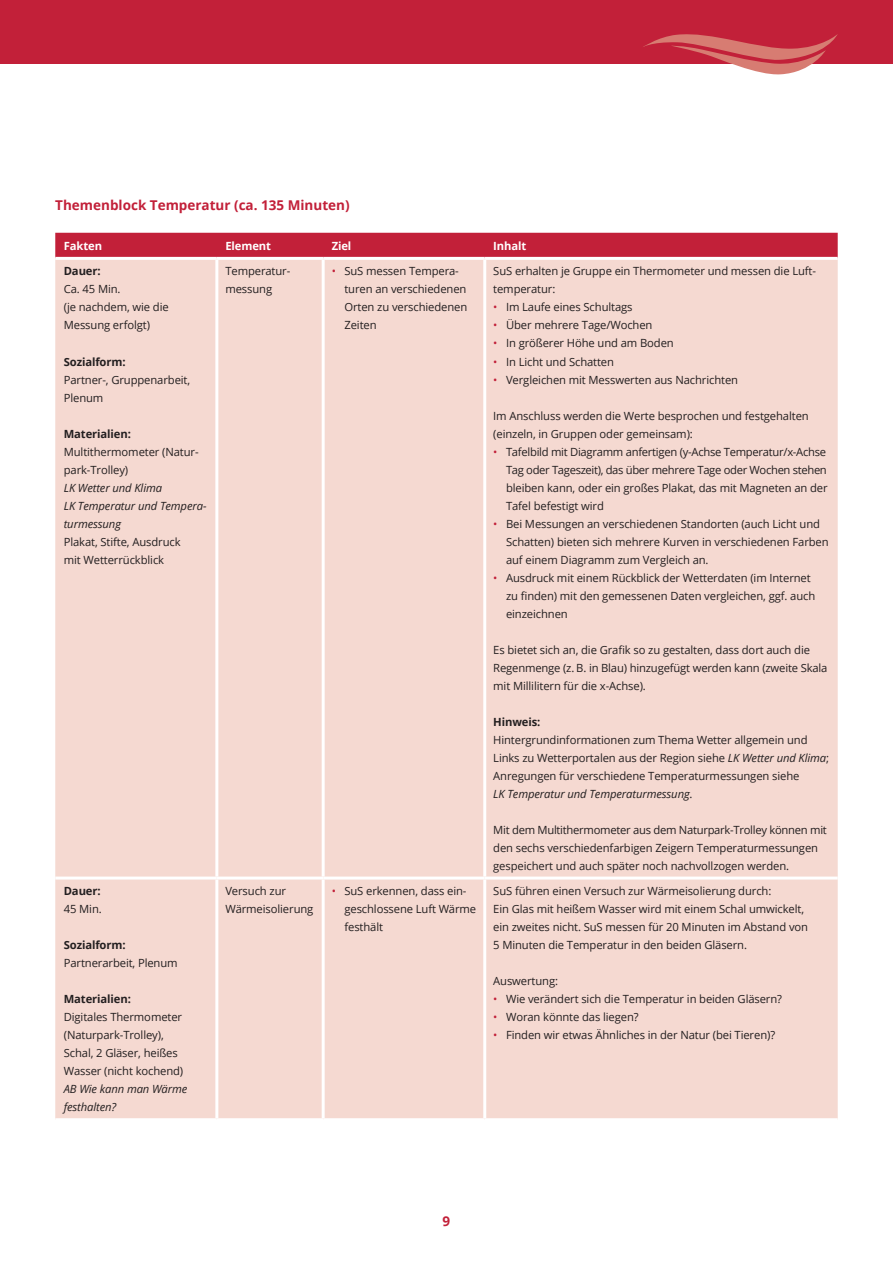
<style>
.page{position:relative;width:893px;height:1263px;background:#fff}
.page>*{position:absolute;margin:0;border:0;box-sizing:border-box;transform-origin:0 0}
.t1{font:700 13.5px "Open Sans";color:#c22039}
.t2{font:11.25px/18px "Open Sans";letter-spacing:-.01em;color:#231f20}
.t3{font:italic 11.25px/18px "Open Sans";letter-spacing:-.01em;color:#231f20}
.t4{font:700 11.25px "Open Sans";letter-spacing:-.01em;color:#231f20}
.t5{font:700 11.25px "Open Sans";letter-spacing:-.01em;color:#fff}
.s1{color:#c22039}
.s2{font-style:italic}
</style>
<div class="page">
<div style="left:0;top:0;width:893px;height:64px;background:#c22039"></div>
<svg style="left:643px;top:34px;width:195px;height:41px"></svg>
<div style="left:55px;top:233px;width:783px;height:24px;background:#c22039"></div>
<div style="left:55px;top:260px;width:783px;height:858px;background:#f5d9d1"></div>
<hr style="left:322px;top:260px;width:3px;height:616px;background:#fff">
<hr style="left:55px;top:876px;width:162px;height:3px;background:#fff">
<hr style="left:217px;top:876px;width:106px;height:3px;background:#fff">
<hr style="left:323px;top:876px;width:162px;height:3px;background:#fff">
<hr style="left:322px;top:879px;width:3px;height:239px;background:#fff">
<hr style="left:485px;top:876px;width:353px;height:3px;background:#fff">
<hr style="left:215px;top:260px;width:3px;height:616px;background:#fff">
<hr style="left:483px;top:260px;width:3px;height:616px;background:#fff">
<hr style="left:215px;top:879px;width:3px;height:239px;background:#fff">
<hr style="left:483px;top:879px;width:3px;height:239px;background:#fff">
<p class="t1" style="left:55px;top:196px;width:296px">Themenblock Temperatur (ca. 135 Minuten)</p>
<p class="t5" style="left:64px;top:238px;width:40px">Fakten</p>
<p class="t5" style="left:225px;top:238px;width:47px">Element</p>
<p class="t5" style="left:332px;top:238px;width:21px">Ziel</p>
<p class="t5" style="left:493px;top:238px;width:35px">Inhalt</p>
<p class="t4" style="left:64px;top:263px;width:38px">Dauer:</p>
<p class="t2" style="left:64px;top:280px;width:106px">Ca. 45 Min.<br>(je nachdem, wie die<br>Messung erfolgt)</p>
<p class="t4" style="left:64px;top:353px;width:63px">Sozialform:</p>
<p class="t2" style="left:64px;top:370px;width:128px">Partner-, Gruppenarbeit,<br>Plenum</p>
<p class="t4" style="left:64px;top:425px;width:69px">Materialien:</p>
<p class="t2" style="left:64px;top:442px;width:136px">Multithermometer (Natur&shy;park-Trolley)</p>
<p class="t3" style="left:64px;top:478px;width:144px">LK Wetter und Klima<br>LK Temperatur und Tempera&shy;turmessung</p>
<p class="t2" style="left:64px;top:532px;width:118px">Plakat, Stifte, Ausdruck mit Wetterrückblick</p>
<p class="t2" style="left:225px;top:262px;width:67px">Temperatur&shy;messung</p>
<p class="t2" style="left:344px;top:262px;width:124px;text-indent:-13px"><span class="s1">•</span> SuS messen Tempera&shy;turen an verschiedenen<br>Orten zu verschiedenen<br>Zeiten</p>
<p class="t2" style="left:493px;top:262px;width:324px">SuS erhalten je Gruppe ein Thermometer und messen die Luft&shy;temperatur:</p>
<p class="t2" style="left:493px;top:298px;width:141px"><span class="s1">•</span> Im Laufe eines Schultags</p>
<p class="t2" style="left:493px;top:316px;width:161px"><span class="s1">•</span> Über mehrere Tage/Wochen</p>
<p class="t2" style="left:493px;top:334px;width:182px"><span class="s1">•</span> In größerer Höhe und am Boden</p>
<p class="t2" style="left:493px;top:352px;width:122px"><span class="s1">•</span> In Licht und Schatten</p>
<p class="t2" style="left:493px;top:370px;width:246px"><span class="s1">•</span> Vergleichen mit Messwerten aus Nachrichten</p>
<p class="t2" style="left:493px;top:406px;width:317px">Im Anschluss werden die Werte besprochen und festgehalten (einzeln, in Gruppen oder gemeinsam):</p>
<p class="t2" style="left:506px;top:442px;width:323px;text-indent:-13px"><span class="s1">•</span> Tafelbild mit Diagramm anfertigen (y-Achse Temperatur/x-Achse Tag oder Tageszeit), das über mehrere Tage oder Wochen stehen bleiben kann, oder ein großes Plakat, das mit Magneten an der Tafel befestigt wird</p>
<p class="t2" style="left:506px;top:514px;width:324px;text-indent:-13px"><span class="s1">•</span> Bei Messungen an verschiedenen Standorten (auch Licht und<br>Schatten) bieten sich mehrere Kurven in verschiedenen Farben auf einem Diagramm zum Vergleich an.</p>
<p class="t2" style="left:506px;top:568px;width:311px;text-indent:-13px"><span class="s1">•</span> Ausdruck mit einem Rückblick der Wetterdaten (im Internet zu finden) mit den gemessenen Daten vergleichen, ggf. auch einzeichnen</p>
<p class="t2" style="left:493px;top:640px;width:336px">Es bietet sich an, die Grafik so zu gestalten, dass dort auch die<br>Regenmenge (z. B. in Blau) hinzugefügt werden kann (zweite Skala mit Millilitern für die x-Achse).</p>
<p class="t4" style="left:493px;top:713px;width:49px">Hinweis:</p>
<p class="t2" style="left:493px;top:730px;width:337px">Hintergrundinformationen zum Thema Wetter allgemein und Links zu Wetterportalen aus der Region siehe <span class="s2">LK Wetter und Klima</span>; Anregungen für verschiedene Temperaturmessungen siehe<br><span class="s2">LK Temperatur und Temperaturmessung</span>.</p>
<p class="t2" style="left:493px;top:820px;width:335px">Mit dem Multithermometer aus dem Naturpark-Trolley können mit den sechs verschiedenfarbigen Zeigern Temperaturmessungen gespeichert und auch später noch nachvollzogen werden.</p>
<p class="t4" style="left:64px;top:883px;width:38px">Dauer:</p>
<p class="t2" style="left:64px;top:900px;width:40px">45 Min.</p>
<p class="t4" style="left:64px;top:937px;width:63px">Sozialform:</p>
<p class="t2" style="left:64px;top:954px;width:115px">Partnerarbeit, Plenum</p>
<p class="t4" style="left:64px;top:991px;width:69px">Materialien:</p>
<p class="t2" style="left:64px;top:1008px;width:121px">Digitales Thermometer (Naturpark-Trolley),<br>Schal, 2 Gläser, heißes<br>Wasser (nicht kochend)</p>
<p class="t3" style="left:64px;top:1080px;width:125px">AB Wie kann man Wärme festhalten?</p>
<p class="t2" style="left:225px;top:882px;width:90px">Versuch zur<br>Wärmeisolierung</p>
<p class="t2" style="left:344px;top:882px;width:133px;text-indent:-13px"><span class="s1">•</span> SuS erkennen, dass ein&shy;geschlossene Luft Wärme festhält</p>
<p class="t2" style="left:493px;top:882px;width:316px">SuS führen einen Versuch zur Wärmeisolierung durch:<br>Ein Glas mit heißem Wasser wird mit einem Schal umwickelt, ein zweites nicht. SuS messen für 20 Minuten im Abstand von 5 Minuten die Temperatur in den beiden Gläsern.</p>
<p class="t2" style="left:493px;top:972px;width:66px">Auswertung:</p>
<p class="t2" style="left:493px;top:990px;width:290px"><span class="s1">•</span> Wie verändert sich die Temperatur in beiden Gläsern?</p>
<p class="t2" style="left:493px;top:1008px;width:147px"><span class="s1">•</span> Woran könnte das liegen?</p>
<p class="t2" style="left:493px;top:1026px;width:283px"><span class="s1">•</span> Finden wir etwas Ähnliches in der Natur (bei Tieren)?</p>
<p class="t1" style="left:443px;top:1211px;width:9px">9</p>
</div>
